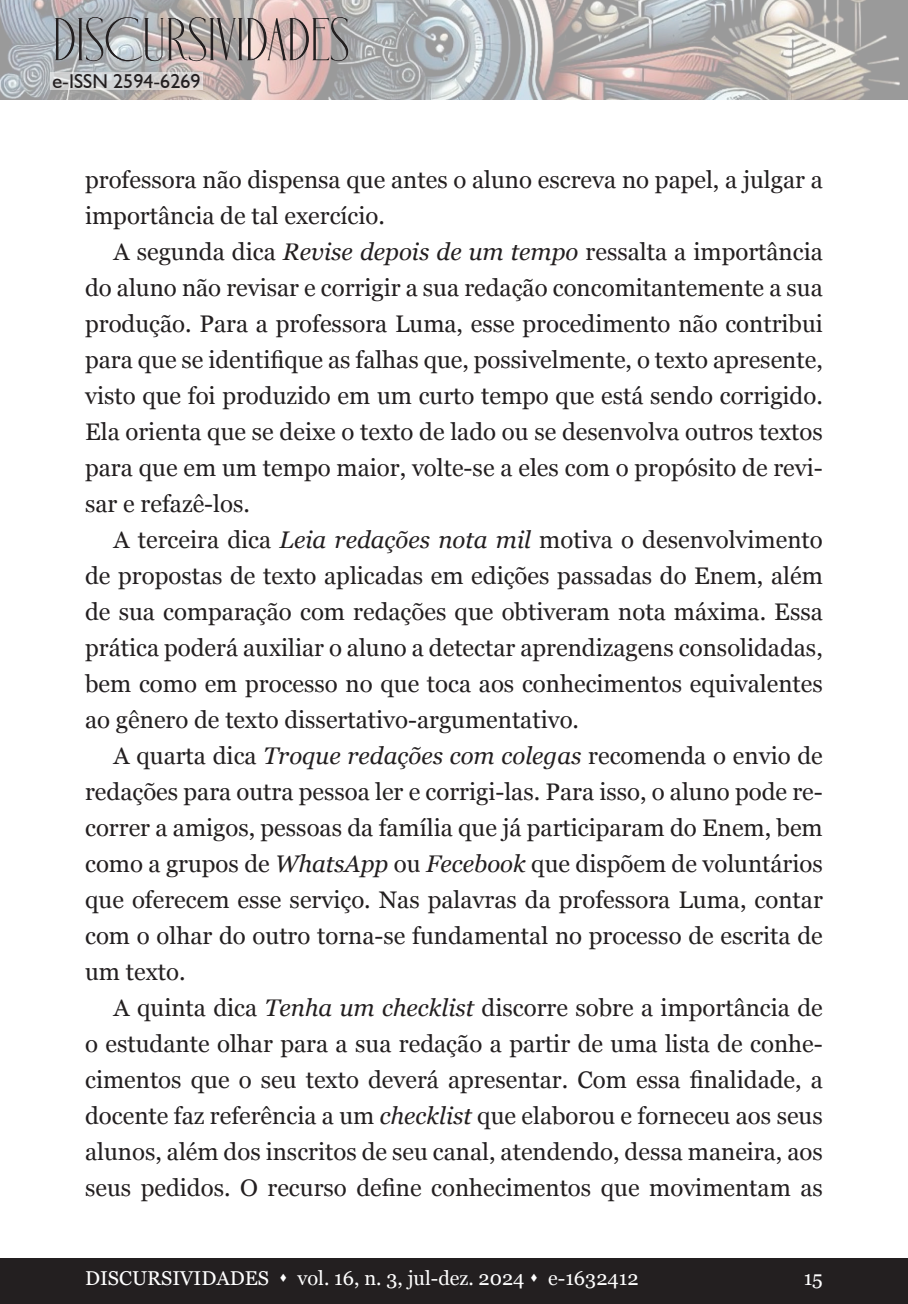
<style>
.page{position:relative;width:908px;height:1304px;background:#fff}
.page>*{position:absolute;margin:0;border:0;box-sizing:border-box;transform-origin:0 0}
.t1{font:60px "Holipop";color:#231f20}
.t2{font:24px/36px "Georgia";color:#231f20;text-align:justify}
.t3{font:20px "Georgia";color:#fff}
.t4{font:20px "Humanist 521 BT";color:#231f20}
.s1{font-style:italic}
</style>
<div class="page">
<div style="left:0;top:1259px;width:907px;height:45px;background:#231f20"></div>
<img style="left:0;top:0;width:907px;height:99px">
<svg style="left:50px;top:72px;width:153px;height:18px;background:#d5d4d5"></svg>
<h1 class="t1" style="left:53px;top:10px;width:298px">DISCURSIVIDADES</h1>
<p class="t4" style="left:52px;top:69px;width:150px">e-ISSN 2594-6269</p>
<p class="t2" style="left:85px;top:161px;width:739px">professora não dispensa que antes o aluno escreva no papel, a julgar a importância de tal exercício.</p>
<p class="t2" style="left:85px;top:233px;width:739px;text-indent:28px">A segunda dica <span class="s1">Revise depois de um tempo</span> ressalta a importância do aluno não revisar e corrigir a sua redação concomitantemente a sua produção. Para a professora Luma, esse procedimento não contribui para que se identifique as falhas que, possivelmente, o texto apresente, visto que foi produzido em um curto tempo que está sendo corrigido.<br>Ela orienta que se deixe o texto de lado ou se desenvolva outros textos para que em um tempo maior, volte-se a eles com o propósito de revi&shy;sar e refazê-los.</p>
<p class="t2" style="left:85px;top:521px;width:739px;text-indent:28px">A terceira dica <span class="s1">Leia redações nota mil</span> motiva o desenvolvimento de propostas de texto aplicadas em edições passadas do Enem, além de sua comparação com redações que obtiveram nota máxima. Essa prática poderá auxiliar o aluno a detectar aprendizagens consolidadas, bem como em processo no que toca aos conhecimentos equivalentes ao gênero de texto dissertativo-argumentativo.</p>
<p class="t2" style="left:85px;top:737px;width:739px;text-indent:28px">A quarta dica <span class="s1">Troque redações com colegas</span> recomenda o envio de redações para outra pessoa ler e corrigi-las. Para isso, o aluno pode re&shy;correr a amigos, pessoas da família que já participaram do Enem, bem como a grupos de <span class="s1">WhatsApp</span> ou <span class="s1">Fecebook</span> que dispõem de voluntários que oferecem esse serviço. Nas palavras da professora Luma, contar com o olhar do outro torna-se fundamental no processo de escrita de um texto.</p>
<p class="t2" style="left:85px;top:989px;width:739px;text-indent:28px">A quinta dica <span class="s1">Tenha um checklist</span> discorre sobre a importância de o estudante olhar para a sua redação a partir de uma lista de conhe&shy;cimentos que o seu texto deverá apresentar. Com essa finalidade, a docente faz referência a um <span class="s1">checklist</span> que elaborou e forneceu aos seus alunos, além dos inscritos de seu canal, atendendo, dessa maneira, aos seus pedidos. O recurso define conhecimentos que movimentam as</p>
<p class="t3" style="left:85px;top:1264px;width:554px">DISCURSIVIDADES ▲ vol. 16, n. 3, jul-dez. 2024 ▲ e-1632412</p>
<p class="t3" style="left:803px;top:1264px;width:21px">15</p>
</div>
